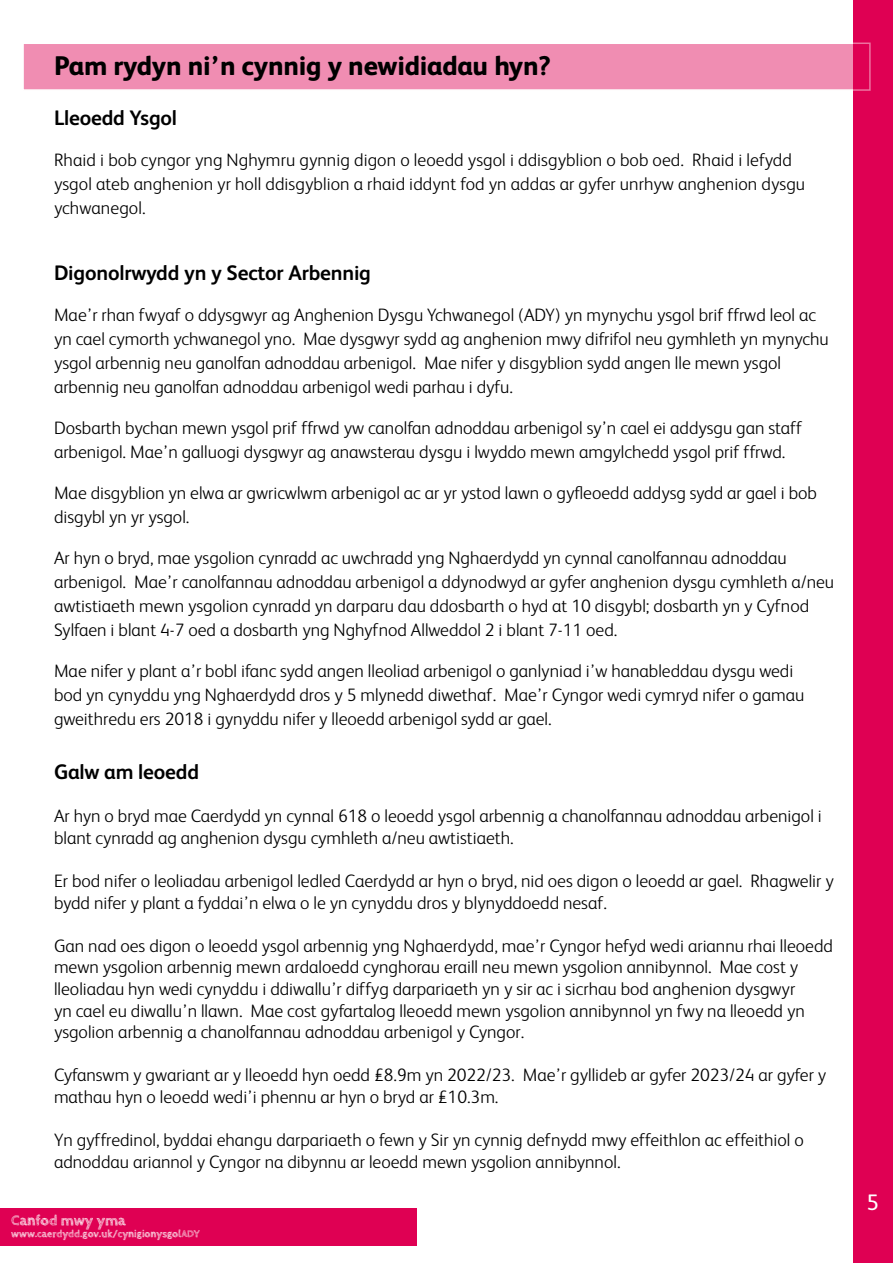
<style>
.page{position:relative;width:893px;height:1263px;background:#fff}
.page>*{position:absolute;margin:0;border:0;box-sizing:border-box;transform-origin:0 0}
.t1{font:800 27px "FS Albert";letter-spacing:-.01em;color:#000}
.t2{font:22.5px "FS Albert";color:#fff}
.t3{font:700 21px "FS Albert";letter-spacing:-.01em;color:#000}
.t4{font:300 18px/24px "FS Albert";color:#000}
.t5{font:700 14.85px "Cabin Sketch";color:#fff}
.t6{font:700 10.5px "Cabin Sketch";color:#fff}
</style>
<div class="page">
<div style="left:0;top:1208px;width:417px;height:38px;background:#df0053"></div>
<div style="left:853px;top:0;width:40px;height:1263px;background:#df0053"></div>
<div style="left:22px;top:43px;width:849px;height:48px;background:#f08db2;border:2px solid #fff"></div>
<p class="t1" style="left:54px;top:46px;width:498px">Pam rydyn ni’n cynnig y newidiadau hyn?</p>
<h3 class="t3" style="left:54px;top:104px;width:125px">Lleoedd Ysgol</h3>
<p class="t4" style="left:54px;top:147px;width:753px">Rhaid i bob cyngor yng Nghymru gynnig digon o leoedd ysgol i ddisgyblion o bob oed. Rhaid i lefydd ysgol ateb anghenion yr holl ddisgyblion a rhaid iddynt fod yn addas ar gyfer unrhyw anghenion dysgu ychwanegol.</p>
<h3 class="t3" style="left:54px;top:259px;width:318px">Digonolrwydd yn y Sector Arbennig</h3>
<p class="t4" style="left:54px;top:302px;width:776px">Mae’r rhan fwyaf o ddysgwyr ag Anghenion Dysgu Ychwanegol (ADY) yn mynychu ysgol brif ffrwd leol ac yn cael cymorth ychwanegol yno. Mae dysgwyr sydd ag anghenion mwy difrifol neu gymhleth yn mynychu ysgol arbennig neu ganolfan adnoddau arbenigol. Mae nifer y disgyblion sydd angen lle mewn ysgol arbennig neu ganolfan adnoddau arbenigol wedi parhau i dyfu.</p>
<p class="t4" style="left:54px;top:415px;width:750px">Dosbarth bychan mewn ysgol prif ffrwd yw canolfan adnoddau arbenigol sy’n cael ei addysgu gan staff arbenigol. Mae’n galluogi dysgwyr ag anawsterau dysgu i lwyddo mewn amgylchedd ysgol prif ffrwd.</p>
<p class="t4" style="left:54px;top:480px;width:765px">Mae disgyblion yn elwa ar gwricwlwm arbenigol ac ar yr ystod lawn o gyfeoedd addysg sydd ar gael i bob disgybl yn yr ysgol.</p>
<p class="t4" style="left:54px;top:545px;width:782px">Ar hyn o bryd, mae ysgolion cynradd ac uwchradd yng Nghaerdydd yn cynnal canolfannau adnoddau arbenigol. Mae’r canolfannau adnoddau arbenigol a ddynodwyd ar gyfer anghenion dysgu cymhleth a/neu awtistiaeth mewn ysgolion cynradd yn darparu dau ddosbarth o hyd at 10 disgybl; dosbarth yn y Cyfnod Sylfaen i blant 4-7 oed a dosbarth yng Nghyfnod Allweddol 2 i blant 7-11 oed.</p>
<p class="t4" style="left:54px;top:658px;width:752px">Mae nifer y plant a’r bobl ifanc sydd angen lleoliad arbenigol o ganlyniad i’w hanableddau dysgu wedi bod yn cynyddu yng Nghaerdydd dros y 5 mlynedd diwethaf. Mae’r Cyngor wedi cymryd nifer o gamau gweithredu ers 2018 i gynyddu nifer y lleoedd arbenigol sydd ar gael.</p>
<h3 class="t3" style="left:54px;top:757px;width:147px">Galw am leoedd</h3>
<p class="t4" style="left:54px;top:804px;width:769px;line-height:21.6px">Ar hyn o bryd mae Caerdydd yn cynnal 618 o leoedd ysgol arbennig a chanolfannau adnoddau arbenigol i blant cynradd ag anghenion dysgu cymhleth a/neu awtistiaeth.</p>
<p class="t4" style="left:54px;top:869px;width:781px;line-height:21.6px">Er bod nifer o leoliadau arbenigol ledled Caerdydd ar hyn o bryd, nid oes digon o leoedd ar gael. Rhagwelir y bydd nifer y plant a fyddai’n elwa o le yn cynyddu dros y blynyddoedd nesaf.</p>
<p class="t4" style="left:54px;top:934px;width:780px;line-height:21.6px">Gan nad oes digon o leoedd ysgol arbennig yng Nghaerdydd, mae’r Cyngor hefyd wedi ariannu rhai lleoedd mewn ysgolion arbennig mewn ardaloedd cynghorau eraill neu mewn ysgolion annibynnol. Mae cost y lleoliadau hyn wedi cynyddu i ddiwallu’r diffyg darpariaeth yn y sir ac i sicrhau bod anghenion dysgwyr<br>yn cael eu diwallu’n llawn. Mae cost gyfartalog lleoedd mewn ysgolion annibynnol yn fwy na lleoedd yn ysgolion arbennig a chanolfannau adnoddau arbenigol y Cyngor.</p>
<p class="t4" style="left:54px;top:1063px;width:774px;line-height:21.6px">Cyfanswm y gwariant ar y lleoedd hyn oedd £8.9m yn 2022/23. Mae’r gyllideb ar gyfer 2023/24 ar gyfer y mathau hyn o leoedd wedi’i phennu ar hyn o bryd ar £10.3m.</p>
<p class="t4" style="left:54px;top:1128px;width:751px;line-height:21.6px">Yn gyffredinol, byddai ehangu darpariaeth o fewn y Sir yn cynnig defnydd mwy effeithlon ac effeithiol o adnoddau ariannol y Cyngor na dibynnu ar leoedd mewn ysgolion annibynnol.</p>
<p class="t5" style="left:11px;top:1212px;width:116px">Canfod mwy yma</p>
<p class="t6" style="left:11px;top:1228px;width:190px">www.caerdydd.gov.uk/cynigionysgolADY</p>
<p class="t2" style="left:866px;top:1187px;width:14px">5</p>
</div>
